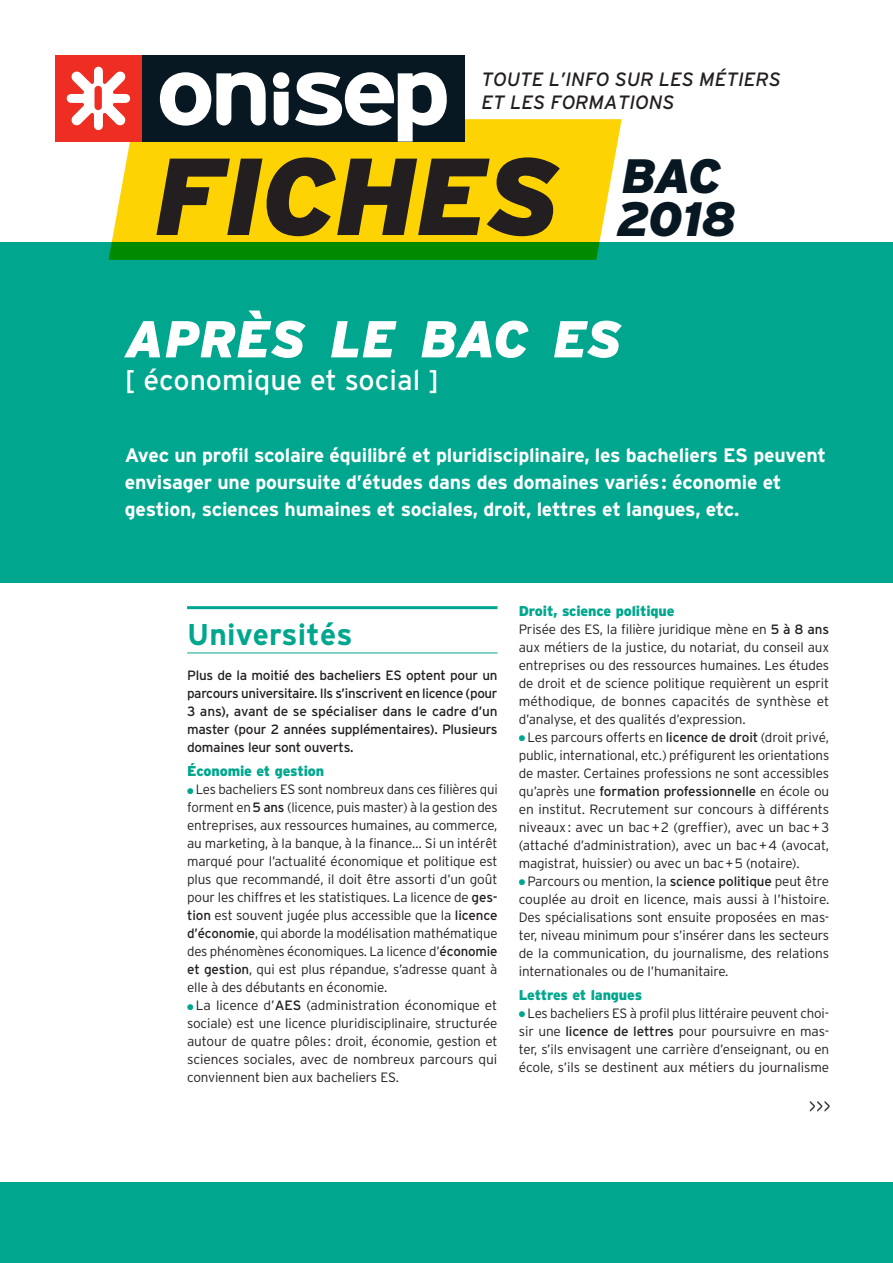
<style>
.page{position:relative;width:893px;height:1263px;background:#fff}
.page>*{position:absolute;margin:0;border:0;box-sizing:border-box;transform-origin:0 0}
.t1{font:italic 900 109.2px "Interstate";letter-spacing:-.01em;color:#231f20}
.Titre_fiche{font:italic 900 51.75px "Interstate";color:#fff}
.t2{font:italic 900 48.15px "Interstate";letter-spacing:-.025em;color:#071822}
.A_T3{font:700 30px "Interstate";letter-spacing:.01em;color:#00a78e}
.Titre_Fiche_Deroule{font:28.5px "Interstate";color:#fff}
.A_chapo{font:700 19.5px/27px "Interstate";letter-spacing:-.01em;color:#fff}
.t3{font:300 19.5px "Interstate";color:#231f20}
.t4{font:italic 19.2px/23.1px "Interstate";color:#231f20}
.A_T4{font:900 14.25px "Interstate";letter-spacing:-.01em;color:#00a78e}
.A_TexteCourant{font:300 13.5px/18px "Interstate";letter-spacing:-.01em;color:#231f20;text-align:justify}
.A_intro{font:13.5px/18px "Interstate";letter-spacing:-.02em;color:#231f20;text-align:justify}
.s1{color:#00a78e}
.s2{font-weight:400}
</style>
<div class="page">
<div style="left:0;top:242px;width:893px;height:341px;background:#00a78e"></div>
<div style="left:0;top:1182px;width:893px;height:81px;background:#00a78e"></div>
<svg style="left:109px;top:119px;width:513px;height:141px;background:#d9ca0f"></svg>
<div style="left:142px;top:55px;width:323px;height:87px;background:#071822"></div>
<div style="left:55px;top:55px;width:87px;height:87px;background:#ee2e22"></div>
<svg style="left:67px;top:67px;width:63px;height:63px"></svg>
<svg style="left:295px;top:72px;width:152px;height:70px"></svg>
<svg style="left:160px;top:72px;width:106px;height:54px"></svg>
<svg style="left:273px;top:72px;width:16px;height:53px"></svg>
<hr style="left:187px;top:606px;width:310px;height:3px;background:#00a78e">
<hr style="left:187px;top:653px;width:310px;height:1px;background:#00a78e">
<h3 class="t4" style="left:481px;top:68px;width:301px">TOUTE L’INFO SUR LES MÉTIERS<br>ET LES FORMATIONS</h3>
<h1 class="t1" style="left:154px;top:130px;width:407px">FICHES</h1>
<h3 class="t2" style="left:622px;top:147px;width:101px">BAC</h3>
<h3 class="t2" style="left:617px;top:190px;width:121px">2018</h3>
<p class="Titre_fiche" style="left:125px;top:308px;width:498px">APRÈS LE BAC ES</p>
<p class="Titre_Fiche_Deroule" style="left:125px;top:362px;width:315px">[ économique et social ]</p>
<p class="A_chapo" style="left:125px;top:442px;width:703px">Avec un profil scolaire équilibré et pluridisciplinaire, les bacheliers ES peuvent envisager une poursuite d’études dans des domaines variés: économie et gestion, sciences humaines et sociales, droit, lettres et langues, etc.</p>
<p class="A_T3" style="left:187px;top:616px;width:167px">Universités</p>
<p class="A_intro" style="left:187px;top:666px;width:312px">Plus de la moitié des bacheliers ES optent pour un parcours universitaire. Ils s’inscrivent en licence (pour 3 ans), avant de se spécialiser dans le cadre d’un master (pour 2 années supplémentaires). Plusieurs domaines leur sont ouverts.</p>
<p class="A_T4" style="left:187px;top:763px;width:139px">Économie et gestion</p>
<p class="A_TexteCourant" style="left:187px;top:780px;width:312px"><span class="s1">●</span> Les bacheliers ES sont nombreux dans ces filières qui forment en<span class="s2">5 ans</span> (licence, puis master) à la gestion des entreprises, aux ressources humaines, au commerce, au marketing, à la banque, à la finance… Si un intérêt marqué pour l’actualité économique et politique est plus que recommandé, il doit être assorti d’un goût pour les chiffres et les statistiques. La licence de <span class="s2">ges&shy;tion</span> est souvent jugée plus accessible que la <span class="s2">licence d’économie</span>, qui aborde la modélisation mathématique des phénomènes économiques. La licence d’<span class="s2">économie et gestion</span>, qui est plus répandue, s’adresse quant à elle à des débutants en économie.</p>
<p class="A_TexteCourant" style="left:187px;top:996px;width:312px"><span class="s1">●</span> La licence d’<span class="s2">AES</span> (administration économique et sociale) est une licence pluridisciplinaire, structurée autour de quatre pôles: droit, économie, gestion et sciences sociales, avec de nombreux parcours qui conviennent bien aux bacheliers ES.</p>
<p class="A_T4" style="left:519px;top:602px;width:157px">Droit, science politique</p>
<p class="A_TexteCourant" style="left:519px;top:620px;width:312px">Prisée des ES, la filière juridique mène en <span class="s2">5 à 8 ans </span>aux métiers de la justice, du notariat, du conseil aux entreprises ou des ressources humaines. Les études de droit et de science politique requièrent un esprit méthodique, de bonnes capacités de synthèse et d’analyse, et des qualités d’expression.</p>
<p class="A_TexteCourant" style="left:519px;top:728px;width:312px"><span class="s1">●</span> Les parcours offerts en <span class="s2">licence de droit</span> (droit privé, public, international, etc.) préfigurent les orientations de master. Certaines professions ne sont accessibles qu’après une <span class="s2">formation professionnelle</span> en école ou en institut. Recrutement sur concours à différents niveaux: avec un bac+2 (greffier), avec un bac+3 (attaché d’administration), avec un bac+4 (avocat, magistrat, huissier) ou avec un bac+5 (notaire).</p>
<p class="A_TexteCourant" style="left:519px;top:872px;width:312px"><span class="s1">●</span> Parcours ou mention, la <span class="s2">science politique</span> peut être couplée au droit en licence, mais aussi à l’histoire.<br>Des spécialisations sont ensuite proposées en mas&shy;ter, niveau minimum pour s’insérer dans les secteurs de la communication, du journalisme, des relations internationales ou de l’humanitaire.</p>
<p class="A_T4" style="left:519px;top:986px;width:125px">Lettres et langues</p>
<p class="A_TexteCourant" style="left:519px;top:1004px;width:312px"><span class="s1">●</span> Les bacheliers ES à profil plus littéraire peuvent choi&shy;sir une <span class="s2">licence de lettres</span> pour poursuivre en mas&shy;ter, s’ils envisagent une carrière d’enseignant, ou en école, s’ils se destinent aux métiers du journalisme</p>
<p class="t3" style="left:809px;top:1095px;width:23px">&gt;&gt;&gt;</p>
</div>
